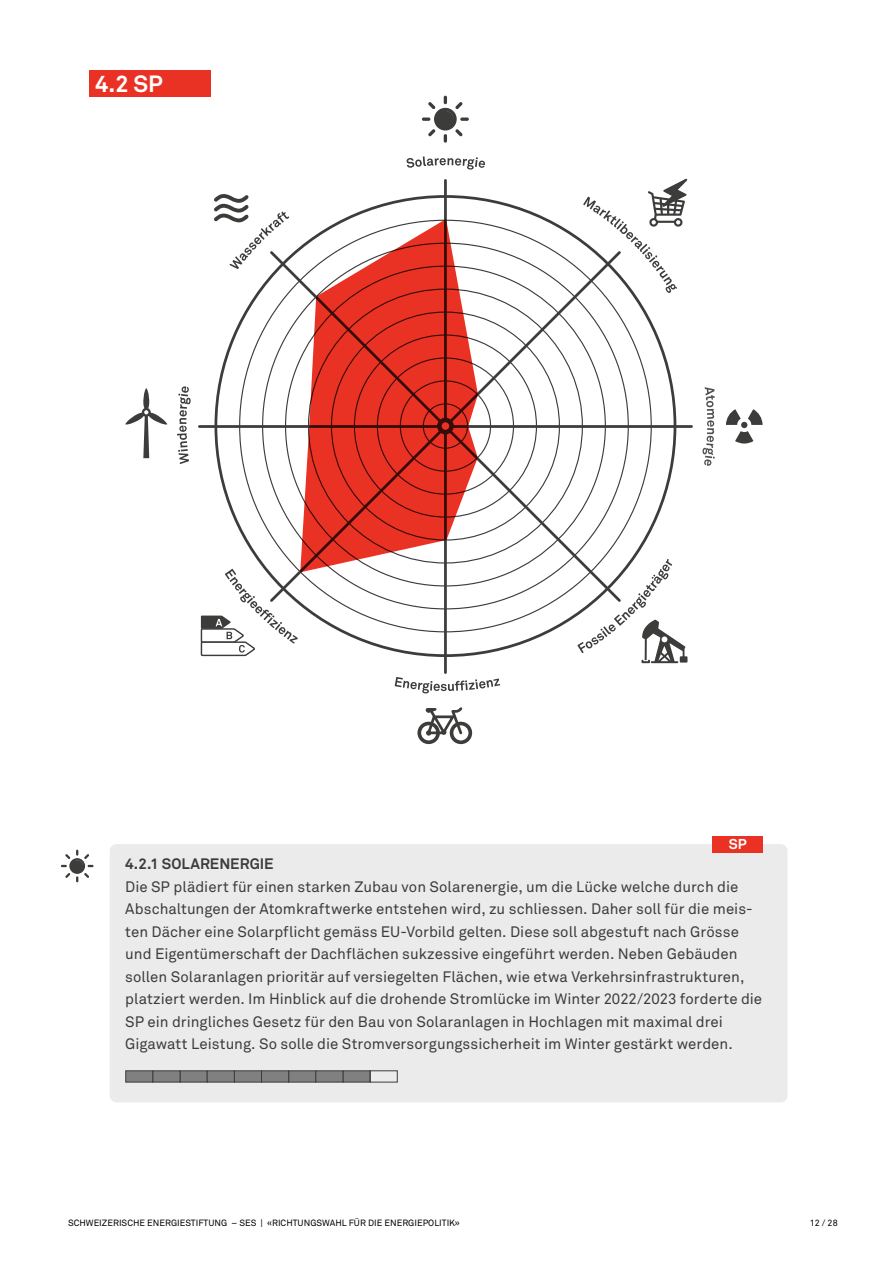
<style>
.page{position:relative;width:893px;height:1263px;background:#fff}
.page>*{position:absolute;margin:0;border:0;box-sizing:border-box;transform-origin:0 0}
.t1{font:700 23.25px "Akkurat Std";color:#fff}
.t2{font:15px/22.5px "Akkurat Std";letter-spacing:.005em;color:#3c3c3b}
.t3{font:700 15px "Akkurat Std";color:#3c3c3b}
.t4{font:700 14.25px "Akkurat Std";color:#fff}
.t5{font:9px "Akkurat Std";color:#000}
</style>
<div class="page">
<div style="left:90px;top:71px;width:121px;height:26px;background:#ea3224"></div>
<div style="left:110px;top:844px;width:677px;height:258px;background:#ebebeb;border-radius:7px"></div>
<svg style="left:61px;top:850px;width:33px;height:32px"></svg>
<div style="left:71px;top:860px;width:12px;height:13px;background:#3c3c3b;border-radius:50%"></div>
<div style="left:125px;top:1070px;width:28px;height:12px;background:#818080;border:1px solid #3c3c3b"></div>
<div style="left:180px;top:1070px;width:27px;height:12px;background:#818080;border:1px solid #3c3c3b"></div>
<div style="left:234px;top:1070px;width:28px;height:12px;background:#818080;border:1px solid #3c3c3b"></div>
<div style="left:288px;top:1070px;width:28px;height:12px;background:#818080;border:1px solid #3c3c3b"></div>
<div style="left:343px;top:1070px;width:27px;height:12px;background:#818080;border:1px solid #3c3c3b"></div>
<div style="left:153px;top:1070px;width:27px;height:12px;background:#818080;border:1px solid #3c3c3b"></div>
<div style="left:207px;top:1070px;width:28px;height:12px;background:#818080;border:1px solid #3c3c3b"></div>
<div style="left:261px;top:1070px;width:28px;height:12px;background:#818080;border:1px solid #3c3c3b"></div>
<div style="left:315px;top:1070px;width:28px;height:12px;background:#818080;border:1px solid #3c3c3b"></div>
<div style="left:370px;top:1070px;width:28px;height:12px;border:1px solid #3c3c3b"></div>
<svg style="left:726px;top:409px;width:37px;height:34px"></svg>
<svg style="left:422px;top:96px;width:47px;height:47px"></svg>
<div style="left:436px;top:111px;width:18px;height:18px;background:#3c3c3b;border-radius:50%"></div>
<svg style="left:125px;top:388px;width:42px;height:70px"></svg>
<svg style="left:417px;top:707px;width:55px;height:37px"></svg>
<svg style="left:583px;top:179px;width:104px;height:115px"></svg>
<svg style="left:702px;top:387px;width:13px;height:79px"></svg>
<hr style="left:199px;top:425px;width:492px;height:3px;background:#3c3c3b">
<svg style="left:268px;top:249px;width:355px;height:355px"></svg>
<hr style="left:444px;top:180px;width:3px;height:493px;background:#3c3c3b">
<svg style="left:406px;top:156px;width:79px;height:14px"></svg>
<svg style="left:577px;top:559px;width:110px;height:104px"></svg>
<svg style="left:395px;top:677px;width:105px;height:16px"></svg>
<svg style="left:200px;top:569px;width:98px;height:88px"></svg>
<svg style="left:177px;top:386px;width:14px;height:78px"></svg>
<svg style="left:214px;top:194px;width:75px;height:75px"></svg>
<svg style="left:300px;top:219px;width:178px;height:353px;fill:#ea3224"></svg>
<div style="left:712px;top:836px;width:51px;height:16px;background:#ea3224"></div>
<h1 class="t1" style="left:95px;top:69px;width:69px">4.2 SP</h1>
<p class="t4" style="left:729px;top:835px;width:19px">SP</p>
<p class="t3" style="left:125px;top:855px;width:150px">4.2.1 SOLARENERGIE</p>
<p class="t2" style="left:125px;top:876px;width:638px">Die SP plädiert für einen starken Zubau von Solarenergie, um die Lücke welche durch die Abschaltungen der Atomkraftwerke entstehen wird, zu schliessen. Daher soll für die meis&shy;ten Dächer eine Solarpflicht gemäss EU-Vorbild gelten. Diese soll abgestuft nach Grösse und Eigentümerschaft der Dachflächen sukzessive eingeführt werden. Neben Gebäuden sollen Solaranlagen prioritär auf versiegelten Flächen, wie etwa Verkehrsinfrastrukturen, platziert werden. Im Hinblick auf die drohende Stromlücke im Winter 2022/2023 forderte die SP ein dringliches Gesetz für den Bau von Solaranlagen in Hochlagen mit maximal drei Gigawatt Leistung. So solle die Stromversorgungssicherheit im Winter gestärkt werden.</p>
<p class="t5" style="left:68px;top:1217px;width:393px">SCHWEIZERISCHE ENERGIESTIFTUNG – SES | «RICHTUNGSWAHL FÜR DIE ENERGIEPOLITIK»</p>
<p class="t5" style="left:810px;top:1217px;width:29px">12 / 28</p>
</div>
